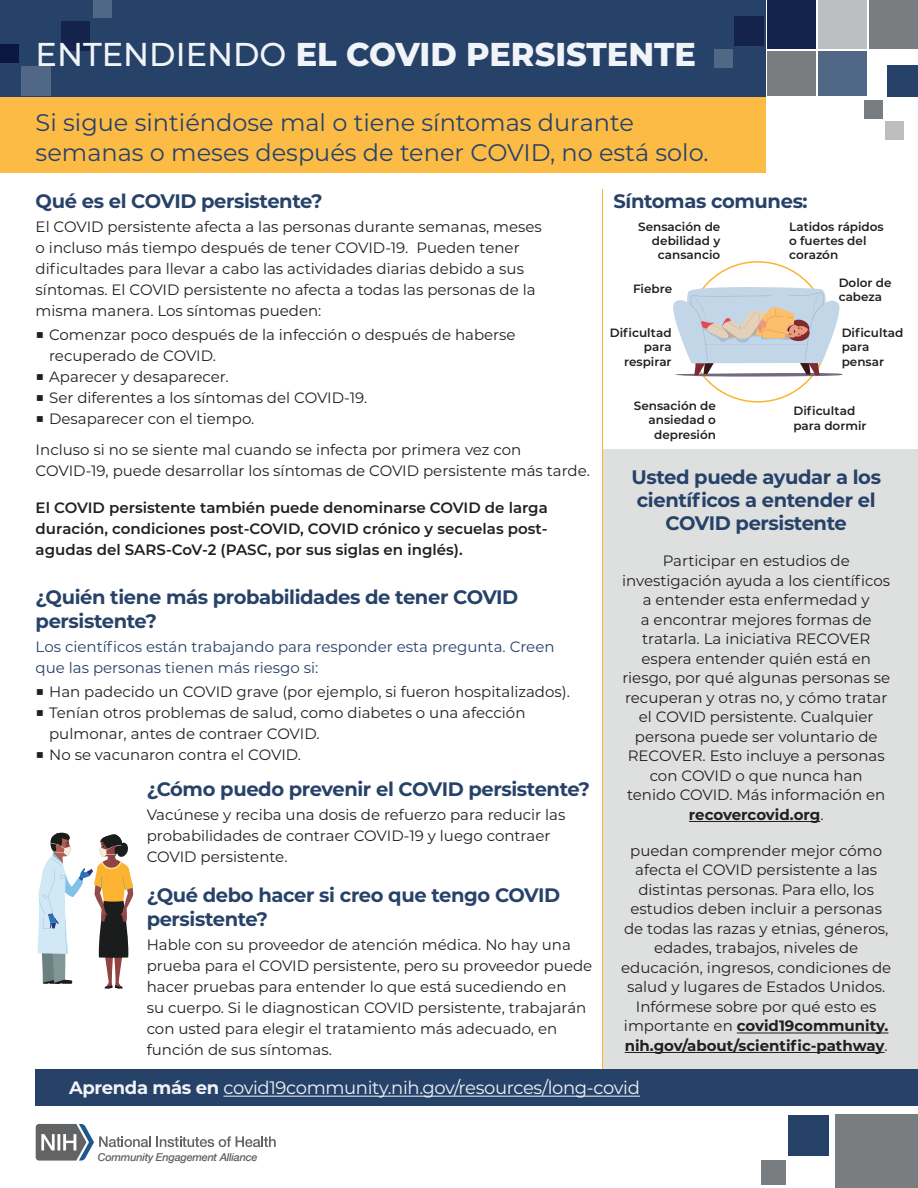
<style>
.page{position:relative;width:918px;height:1188px;background:#fff}
.page>*{position:absolute;margin:0;border:0;box-sizing:border-box;transform-origin:0 0}
.t1{font:800 33px "Montserrat";color:#f0f3f7}
.t2{font:24px/30px "Montserrat";color:#274269}
.t3{font:700 19.5px/24px "Montserrat";letter-spacing:-.02em;color:#274269}
.t4{font:18px "Montserrat";letter-spacing:-.02em;color:#f0f3f7}
.t5{font:15px/19.5px "Montserrat";color:#231f20}
.t6{font:600 15px/21px "Montserrat";color:#231f20;text-align:justify}
.t7{font:15px/21px "Montserrat";color:#274269}
.t8{font:600 12px/14.4px "Montserrat";color:#231f20}
.s1{font-weight:500}
.s2{font-weight:700}
</style>
<div class="page">
<div style="left:0;top:96px;width:765px;height:77px;background:#fcbb45"></div>
<div style="left:602px;top:449px;width:316px;height:620px;background:#dedfdf"></div>
<div style="left:36px;top:1069px;width:882px;height:37px;background:#274269"></div>
<div style="left:835px;top:1115px;width:83px;height:73px;background:#7a7d80"></div>
<div style="left:788px;top:1115px;width:40px;height:40px;background:#274269"></div>
<div style="left:761px;top:1160px;width:25px;height:24px;background:#7a7d80"></div>
<div style="left:0;top:0;width:765px;height:96px;background:#274269"></div>
<div style="left:869px;top:0;width:49px;height:49px;background:#7a7d80"></div>
<div style="left:767px;top:52px;width:49px;height:44px;background:#7a7d80"></div>
<div style="left:818px;top:0;width:49px;height:49px;background:#bdbebf"></div>
<div style="left:767px;top:0;width:49px;height:49px;background:#14234c"></div>
<div style="left:818px;top:52px;width:49px;height:44px;background:#516786"></div>
<div style="left:735px;top:16px;width:29px;height:29px;background:#14234c"></div>
<div style="left:714px;top:49px;width:18px;height:19px;background:#516786"></div>
<div style="left:21px;top:67px;width:29px;height:29px;background:#516786"></div>
<div style="left:0;top:44px;width:18px;height:19px;background:#0b1741"></div>
<div style="left:61px;top:21px;width:29px;height:29px;background:#14234c"></div>
<div style="left:94px;top:0;width:18px;height:18px;background:#516786"></div>
<div style="left:886px;top:121px;width:18px;height:19px;background:#bdbebf"></div>
<div style="left:888px;top:65px;width:30px;height:31px;background:#274269"></div>
<div style="left:864px;top:100px;width:19px;height:18px;background:#7a7d80"></div>
<hr style="left:602px;top:189px;width:1px;height:880px;background:#fcb331">
<svg style="left:37px;top:832px;width:97px;height:157px"></svg>
<svg style="left:673px;top:287px;width:170px;height:90px"></svg>
<hr style="left:689px;top:821px;width:131px;height:1px;background:#231f20">
<hr style="left:737px;top:1033px;width:151px;height:1px;background:#231f20">
<hr style="left:625px;top:1052px;width:260px;height:1px;background:#231f20">
<hr style="left:223px;top:1096px;width:417px;height:1px;background:#f0f3f7">
<svg style="left:36px;top:1124px;width:240px;height:37px"></svg>
<h1 class="t1" style="left:36px;top:30px;width:662px"><span class="s1">ENTENDIENDO</span> EL COVID PERSISTENTE</h1>
<h2 class="t2" style="left:36px;top:106px;width:674px">Si sigue sintiéndose mal o tiene síntomas durante semanas o meses después de tener COVID, no está solo.</h2>
<h3 class="t3" style="left:36px;top:188px;width:289px">Qué es el COVID persistente?</h3>
<p class="t5" style="left:36px;top:216px;width:508px;line-height:21px">El COVID persistente afecta a las personas durante semanas, meses o incluso más tiempo después de tener COVID-19. Pueden tener dificultades para llevar a cabo las actividades diarias debido a sus síntomas. El COVID persistente no afecta a todas las personas de la misma manera. Los síntomas pueden:</p>
<p class="t5" style="left:49px;top:324px;width:468px;line-height:21px;text-indent:-14px"><span class="s2">■</span> Comenzar poco después de la infección o después de haberse recuperado de COVID.</p>
<p class="t5" style="left:36px;top:366px;width:195px"><span class="s2">■</span> Aparecer y desaparecer.</p>
<p class="t5" style="left:36px;top:387px;width:333px"><span class="s2">■</span> Ser diferentes a los síntomas del COVID-19.</p>
<p class="t5" style="left:36px;top:403px;width:487px;line-height:30.8px"><span class="s2">■</span> Desaparecer con el tiempo.<br>Incluso si no se siente mal cuando se infecta por primera vez con</p>
<p class="t5" style="left:36px;top:460px;width:556px">COVID-19, puede desarrollar los síntomas de COVID persistente más tarde.</p>
<p class="t6" style="left:36px;top:497px;width:514px">El COVID persistente también puede denominarse COVID de larga duración, condiciones post-COVID, COVID crónico y secuelas post&shy;agudas del SARS-CoV-2 (PASC, por sus siglas en inglés).</p>
<h3 class="t3" style="left:36px;top:584px;width:484px">¿Quién tiene más probabilidades de tener COVID persistente?</h3>
<p class="t7" style="left:36px;top:635px;width:520px">Los científicos están trabajando para responder esta pregunta. Creen que las personas tienen más riesgo si:</p>
<p class="t5" style="left:36px;top:681px;width:536px"><span class="s2">■</span> Han padecido un COVID grave (por ejemplo, si fueron hospitalizados).</p>
<p class="t5" style="left:49px;top:701px;width:478px;line-height:21px;text-indent:-14px"><span class="s2">■</span> Tenían otros problemas de salud, como diabetes o una afección pulmonar, antes de contraer COVID.</p>
<p class="t5" style="left:36px;top:744px;width:267px"><span class="s2">■</span> No se vacunaron contra el COVID.</p>
<h3 class="t3" style="left:147px;top:776px;width:445px">¿Cómo puedo prevenir el COVID persistente?</h3>
<p class="t5" style="left:147px;top:803px;width:420px;line-height:21px">Vacúnese y reciba una dosis de refuerzo para reducir las probabilidades de contraer COVID-19 y luego contraer<br>COVID persistente.</p>
<h3 class="t3" style="left:147px;top:882px;width:415px">¿Qué debo hacer si creo que tengo COVID persistente?</h3>
<p class="t5" style="left:147px;top:934px;width:447px;line-height:21px">Hable con su proveedor de atención médica. No hay una prueba para el COVID persistente, pero su proveedor puede hacer pruebas para entender lo que está sucediendo en<br>su cuerpo. Si le diagnostican COVID persistente, trabajarán con usted para elegir el tratamiento más adecuado, en función de sus síntomas.</p>
<h3 class="t3" style="left:614px;top:188px;width:196px">Síntomas comunes:</h3>
<p class="t8" style="left:789px;top:219px;width:96px">Latidos rápidos o fuertes del corazón</p>
<p class="t8" style="left:638px;top:219px;width:84px;text-align:right">Sensación de debilidad y cansancio</p>
<p class="t8" style="left:839px;top:275px;width:54px">Dolor de cabeza</p>
<p class="t8" style="left:633px;top:281px;width:41px">Fiebre</p>
<p class="t8" style="left:610px;top:325px;width:63px;text-align:right">Dificultad para respirar</p>
<p class="t8" style="left:842px;top:325px;width:63px">Dificultad para pensar</p>
<p class="t8" style="left:634px;top:398px;width:84px;text-align:right">Sensación de ansiedad o depresión</p>
<p class="t8" style="left:793px;top:403px;width:75px">Dificultad para dormir</p>
<h3 class="t3" style="left:631px;top:464px;width:251px;line-height:23.4px;text-align:center">Usted puede ayudar a los científicos a entender el<br>COVID persistente</h3>
<p class="t5" style="left:622px;top:551px;width:270px;text-align:center">Participar en estudios de investigación ayuda a los científicos a entender esta enfermedad y<br>a encontrar mejores formas de tratarla. La iniciativa RECOVER espera entender quién está en riesgo, por qué algunas personas se recuperan y otras no, y cómo tratar el COVID persistente. Cualquier persona puede ser voluntario de<br>RECOVER. Esto incluye a personas con COVID o que nunca han<br>tenido COVID. Más información en <span class="s2">recovercovid.org</span>.</p>
<p class="t5" style="left:621px;top:840px;width:272px;text-align:center">puedan comprender mejor cómo afecta el COVID persistente a las distintas personas. Para ello, los estudios deben incluir a personas de todas las razas y etnias, géneros, edades, trabajos, niveles de educación, ingresos, condiciones de salud y lugares de Estados Unidos.<br>Infórmese sobre por qué esto es importante en <span class="s2">covid19community. nih.gov/about/scientific-pathway</span>.</p>
<p class="t4" style="left:69px;top:1076px;width:573px"><span class="s2">Aprenda más en</span> covid19community.nih.gov/resources/long-covid</p>
</div>
